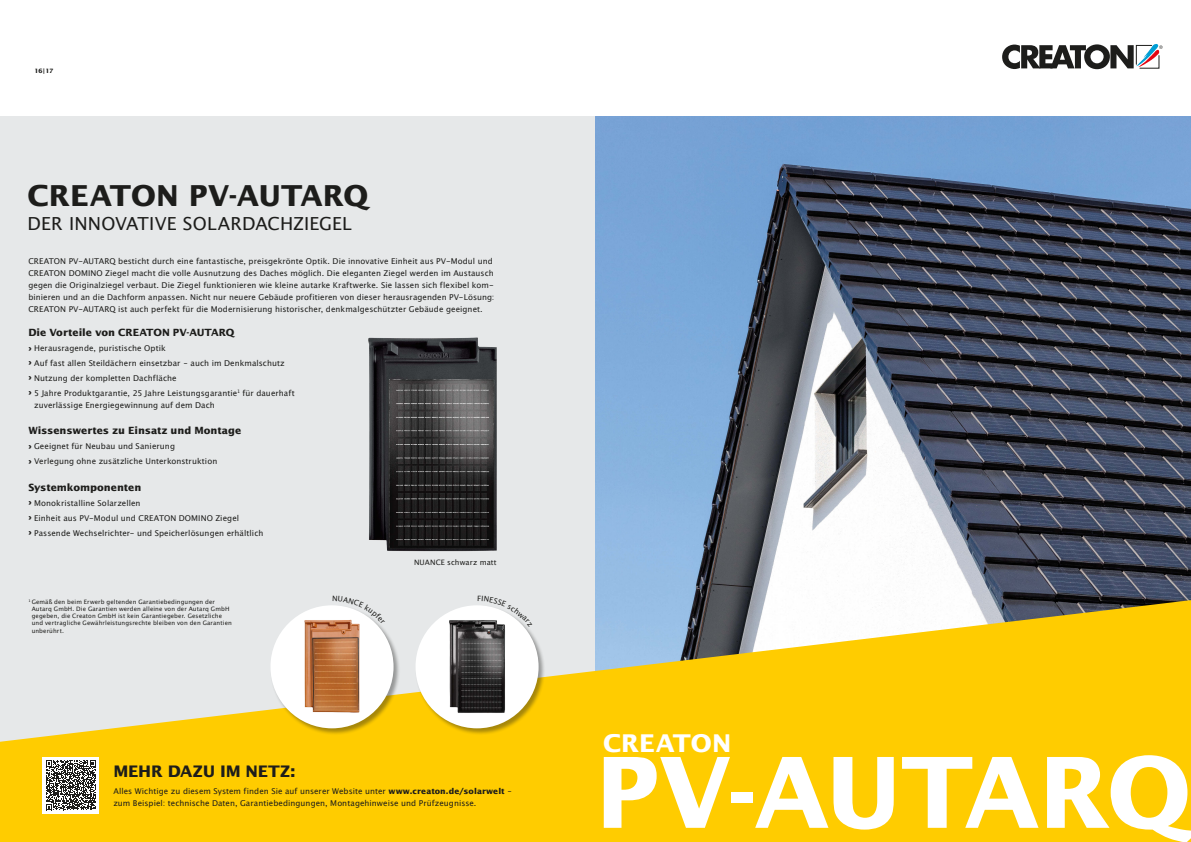
<style>
.page{position:relative;width:1191px;height:842px;background:#fff}
.page>*{position:absolute;margin:0;border:0;box-sizing:border-box;transform-origin:0 0}
.Headline_Lucida_30pt_grau_bold_Versalien{font:700 98px "Lucida San";letter-spacing:-.025em;color:#fff}
.Headline_Lucida_30pt_grau_bold_Versalien-2{font:700 29px "Lucida San";color:#1d1d1b}
.Headline_Lucida_30pt_grau_bold_Versalien-3{font:700 24.6px "Lucida San";letter-spacing:.005em;color:#fff}
.Headline_Lucida_30pt_grau_bold_Versalien-4{font:18px "Lucida San Rom";letter-spacing:.01em;color:#1d1d1b}
.Copytext_Lucida_8pt_grau_NEU{font:700 16px "Lucida San";letter-spacing:-.015em;color:#1d1d1b}
.Copytext_Lucida_8pt_grau_NEU-2{font:700 10px "Lucida San";letter-spacing:-.005em;color:#1d1d1b}
.Copytext_Lucida_8pt_grau_NEU-3{font:8px/12px "Lucida San Rom";letter-spacing:.005em;color:#1d1d1b}
.Copytext_Lucida_8pt_grau_NEU-4{font:7.4px "Lucida San Rom";letter-spacing:.015em;color:#1d1d1b}
.Copytext_Lucida_8pt_grau_NEU-5{font:6px/7.2px "Lucida San Rom";letter-spacing:.02em;color:#1d1d1b}
.Copytext_Lucida_8pt_grau_NEU-6{font:700 6px "Lucida San";color:#1d1d1b}
.s1{font-family:"Muller";font-weight:800;font-size:9px}
.s2{font-family:"Lucida San";font-weight:700}
</style>
<div class="page">
<div style="left:0;top:116px;width:1191px;height:726px;background:#e6e8e9"></div>
<img style="left:595px;top:116px;width:596px;height:484px">
<svg style="left:0;top:600px;width:1191px;height:242px;fill:#fc0"></svg>
<div style="left:270px;top:605px;width:131px;height:130px;background:#1d1d1b;opacity:.4"></div>
<div style="left:270px;top:605px;width:123px;height:123px;background:#fff;border-radius:50%"></div>
<img style="left:304px;top:620px;width:56px;height:93px">
<img style="left:368px;top:337px;width:129px;height:215px">
<div style="left:415px;top:605px;width:131px;height:130px;background:#1d1d1b;opacity:.4"></div>
<div style="left:415px;top:605px;width:123px;height:123px;background:#fff;border-radius:50%"></div>
<img style="left:449px;top:620px;width:56px;height:93px">
<div style="left:43px;top:757px;width:56px;height:57px;background:#fff"></div>
<svg style="left:46px;top:760px;width:50px;height:50px"></svg>
<svg style="left:1002px;top:44px;width:160px;height:25px"></svg>
<svg style="left:333px;top:600px;width:52px;height:24px"></svg>
<svg style="left:478px;top:600px;width:54px;height:27px"></svg>
<p class="Copytext_Lucida_8pt_grau_NEU-6" style="left:35px;top:67px;width:20px">16|17</p>
<p class="Headline_Lucida_30pt_grau_bold_Versalien-2" style="left:28px;top:176px;width:342px">CREATON PV-AUTARQ</p>
<p class="Headline_Lucida_30pt_grau_bold_Versalien-4" style="left:28px;top:212px;width:326px">DER INNOVATIVE SOLARDACHZIEGEL</p>
<p class="Copytext_Lucida_8pt_grau_NEU-3" style="left:28px;top:256px;width:467px">CREATON PV-AUTARQ besticht durch eine fantastische, preisgekrönte Optik. Die innovative Einheit aus PV-Modul und CREATON DOMINO Ziegel macht die volle Ausnutzung des Daches möglich. Die eleganten Ziegel werden im Austausch gegen die Originalziegel verbaut. Die Ziegel funktionieren wie kleine autarke Kraftwerke. Sie lassen sich flexibel kom&shy;binieren und an die Dachform anpassen. Nicht nur neuere Gebäude profitieren von dieser herausragenden PV-Lösung:<br>CREATON PV-AUTARQ ist auch perfekt für die Modernisierung historischer, denkmalgeschützter Gebäude geeignet.</p>
<p class="Copytext_Lucida_8pt_grau_NEU-2" style="left:28px;top:326px;width:208px">Die Vorteile von CREATON PV-AUTARQ</p>
<p class="Copytext_Lucida_8pt_grau_NEU-3" style="left:28px;top:342px;width:139px"><span class="s1">›</span> Herausragende, puristische Optik</p>
<p class="Copytext_Lucida_8pt_grau_NEU-3" style="left:28px;top:357px;width:258px"><span class="s1">›</span> Auf fast allen Steildächern einsetzbar – auch im Denkmalschutz</p>
<p class="Copytext_Lucida_8pt_grau_NEU-3" style="left:28px;top:372px;width:150px"><span class="s1">›</span> Nutzung der kompletten Dachfläche</p>
<p class="Copytext_Lucida_8pt_grau_NEU-3" style="left:34px;top:387px;width:262px;text-indent:-6px"><span class="s1">›</span> 5 Jahre Produktgarantie, 25 Jahre Leistungsgarantie<sup>1</sup> für dauerhaft zuverlässige Energiegewinnung auf dem Dach</p>
<p class="Copytext_Lucida_8pt_grau_NEU-2" style="left:28px;top:424px;width:214px">Wissenswertes zu Einsatz und Montage</p>
<p class="Copytext_Lucida_8pt_grau_NEU-3" style="left:28px;top:441px;width:148px"><span class="s1">›</span> Geeignet für Neubau und Sanierung</p>
<p class="Copytext_Lucida_8pt_grau_NEU-3" style="left:28px;top:455px;width:190px"><span class="s1">›</span> Verlegung ohne zusätzliche Unterkonstruktion</p>
<p class="Copytext_Lucida_8pt_grau_NEU-2" style="left:28px;top:481px;width:114px">Systemkomponenten</p>
<p class="Copytext_Lucida_8pt_grau_NEU-3" style="left:28px;top:497px;width:114px"><span class="s1">›</span> Monokristalline Solarzellen</p>
<p class="Copytext_Lucida_8pt_grau_NEU-3" style="left:28px;top:512px;width:212px"><span class="s1">›</span> Einheit aus PV-Modul und CREATON DOMINO Ziegel</p>
<p class="Copytext_Lucida_8pt_grau_NEU-3" style="left:28px;top:527px;width:236px"><span class="s1">›</span> Passende Wechselrichter- und Speicherlösungen erhältlich</p>
<p class="Copytext_Lucida_8pt_grau_NEU-5" style="left:32px;top:598px;width:202px;text-indent:-3px"><sup>1</sup> Gemäß den beim Erwerb geltenden Garantiebedingungen der Autarq GmbH. Die Garantien werden alleine von der Autarq GmbH gegeben, die Creaton GmbH ist kein Garantiegeber. Gesetzliche und vertragliche Gewährleistungsrechte bleiben von den Garantien unberührt.</p>
<p class="Copytext_Lucida_8pt_grau_NEU-4" style="left:414px;top:558px;width:84px">NUANCE schwarz matt</p>
<p class="Copytext_Lucida_8pt_grau_NEU" style="left:113px;top:761px;width:184px">MEHR DAZU IM NETZ:</p>
<p class="Copytext_Lucida_8pt_grau_NEU-3" style="left:113px;top:785px;width:400px">Alles Wichtige zu diesem System finden Sie auf unserer Website unter <span class="s2">www.creaton.de/solarwelt</span> – zum Beispiel: technische Daten, Garantiebedingungen, Montagehinweise und Prüfzeugnisse.</p>
<p class="Headline_Lucida_30pt_grau_bold_Versalien-3" style="left:603px;top:727px;width:130px">CREATON</p>
<p class="Headline_Lucida_30pt_grau_bold_Versalien" style="left:595px;top:727px;width:597px">PV-AUTARQ</p>
</div>
